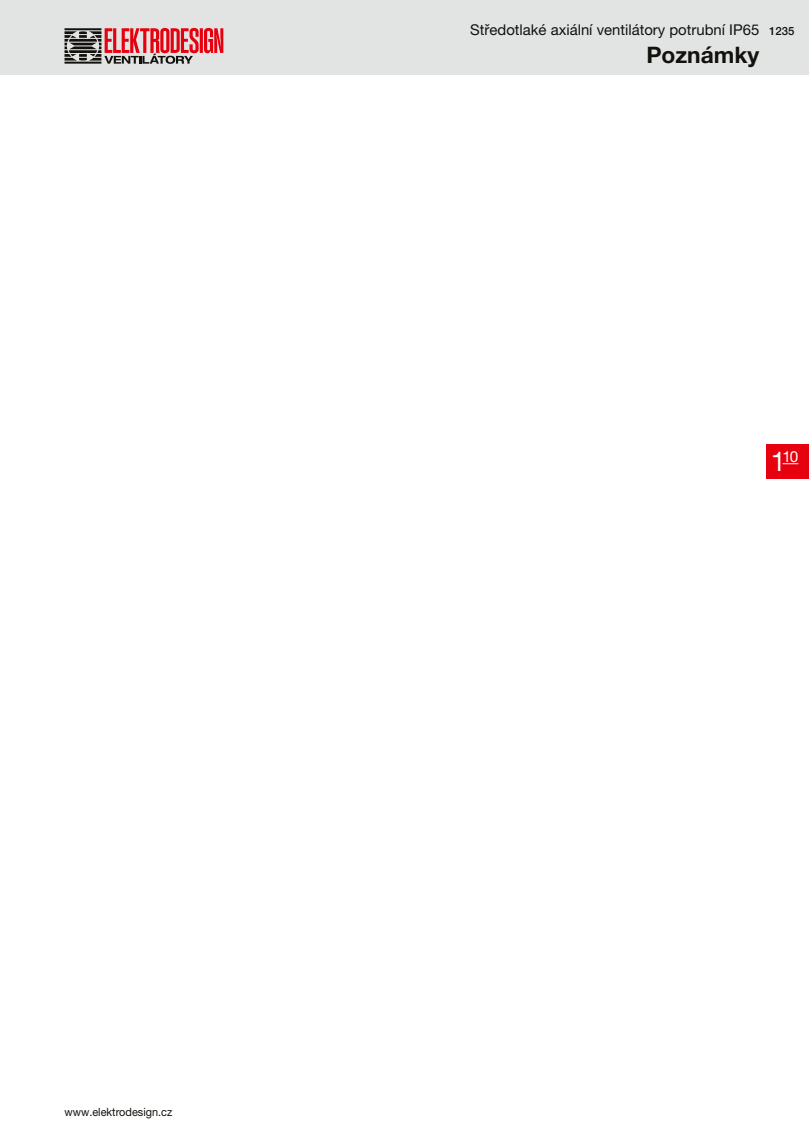
<style>
.page{position:relative;width:809px;height:1141px;background:#fff}
.page>*{position:absolute;margin:0;border:0;box-sizing:border-box;transform-origin:0 0}
.t1{font:700 22.75px "Helvetica Neue LT Pro";color:#12120d}
.t2{font:15.22px "Helvetica Neue LT Pro";color:#fff}
.t3{font:14.88px "Helvetica Neue LT Pro";color:#12120d}
.t4{font:11.38px "Helvetica Neue LT Pro";color:#12120d;scale:.96 1}
.t5{font:500 11.38px "Helvetica Neue LT Pro";color:#12120d}
.s1{font-size:27.12px}
</style>
<div class="page">
<div style="left:0;top:0;width:809px;height:74px;background:#e2e3e3"></div>
<svg style="left:64px;top:28px;width:159px;height:36px"></svg>
<div style="left:766px;top:444px;width:43px;height:35px;background:#e7000e"></div>
<svg style="left:782px;top:463px;width:16px;height:1px"></svg>
<p class="t4" style="left:64px;top:1105px;width:114px">www.elektrodesign.cz</p>
<p class="t3" style="left:470px;top:21px;width:290px">Středotlaké axiální ventilátory potrubní IP65</p>
<h1 class="t1" style="left:646px;top:41px;width:114px">Poznámky</h1>
<p class="t5" style="left:769px;top:25px;width:27px">1235</p>
<p class="t2" style="left:770px;top:448px;width:29px"><span class="s1">1</span>10</p>
</div>
